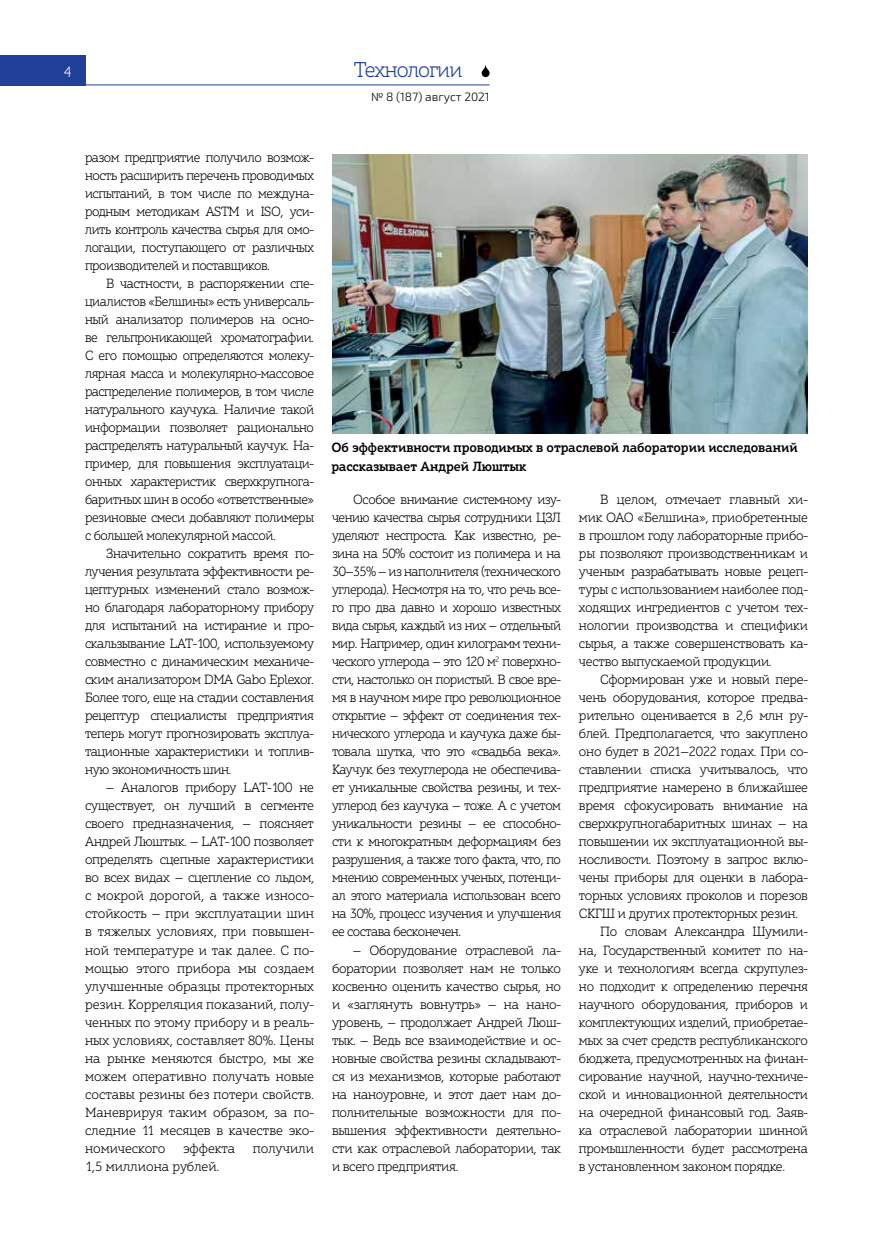
<style>
.page{position:relative;width:893px;height:1255px;background:#fff}
.page>*{position:absolute;margin:0;border:0;box-sizing:border-box;transform-origin:0 0}
.t1{font:21.6px "ALS Schlangeslab";letter-spacing:-.04em;color:#21409a}
.t2{font:15px "ALS Schlangeslab";color:#fff}
.t3{font:13.5px/18px "ALS Schlangeslab";letter-spacing:-.02em;color:#000;text-align:justify}
.t4{font:13.5px/18px "ALS Schlangeslab";letter-spacing:-.02em;color:#000;text-align:justify;scale:.96 1}
.t5{font:700 13.5px/18.8px "ALS Schlangeslab";color:#000}
.t6{font:13.5px "ALS Schlangeslab";color:#000}
.t7{font:300 12px "Exo 2";color:#000}
.s1{font-family:"Myriad Pro";font-stretch:condensed}
</style>
<div class="page">
<svg style="left:482px;top:65px;width:8px;height:12px"></svg>
<hr style="left:1px;top:85px;width:489px;height:1px;background:#21409a">
<div style="left:1px;top:55px;width:85px;height:30px;background:#21409a"></div>
<img style="left:332px;top:154px;width:476px;height:279px">
<p class="t2" style="left:63px;top:64px;width:10px">4</p>
<h1 class="t1" style="left:354px;top:58px;width:110px">Технологии</h1>
<p class="t7" style="left:371px;top:89px;width:120px"><span class="s1">№</span> 8 (187) август 2021</p>
<p class="t4" style="left:85px;top:149px;width:240px">разом предприятие получило возмож&shy;ность расширить перечень проводимых испытаний, в том числе по междуна&shy;родным методикам ASTM и ISO, уси&shy;лить контроль качества сырья для омо&shy;логации, поступающего от различных производителей и поставщиков.</p>
<p class="t4" style="left:85px;top:275px;width:240px;text-indent:21px">В частности, в распоряжении спе&shy;циалистов «Белшины» есть универсаль&shy;ный анализатор полимеров на осно&shy;ве гельпроникающей хроматографии.<br>С его помощью определяются молеку&shy;лярная масса и молекулярно-массовое распределение полимеров, в том числе натурального каучука. Наличие такой информации позволяет рационально распределять натуральный каучук. На&shy;пример, для повышения эксплуатаци&shy;онных характеристик сверхкрупнога&shy;баритных шин в особо «ответственные» резиновые смеси добавляют полимеры с большей молекулярной массой.</p>
<p class="t3" style="left:85px;top:545px;width:230px;text-indent:21px">Значительно сократить время по&shy;лучения результата эффективности ре&shy;цептурных изменений стало возмож&shy;но благодаря лабораторному прибору для испытаний на истирание и про&shy;скальзывание LAT-100, используемому совместно с динамическим механиче&shy;ским анализатором DMA Gabo Eplexor.<br>Более того, еще на стадии составления рецептур специалисты предприятия теперь могут прогнозировать эксплуа&shy;тационные характеристики и топлив&shy;ную экономичность шин.</p>
<p class="t3" style="left:85px;top:779px;width:230px;text-indent:21px">— Аналогов прибору LAT-100 не существует, он лучший в сегменте своего предназначения, — поясняет Андрей Люштык. — LAT-100 позволяет определять сцепные характеристики во всех видах — сцепление со льдом, с мокрой дорогой, а также износо&shy;стойкость — при эксплуатации шин в тяжелых условиях, при повышен&shy;ной температуре и так далее. С по&shy;мощью этого прибора мы создаем улучшенные образцы протекторных резин. Корреляция показаний, полу&shy;ченных по этому прибору и в реаль&shy;ных условиях, составляет 80%. Цены на рынке меняются быстро, мы же можем оперативно получать новые составы резины без потери свойств.<br>Маневрируя таким образом, за по&shy;следние 11 месяцев в качестве эко&shy;номического</p>
<p class="t3" style="left:183px;top:1139px;width:54px">эффекта</p>
<p class="t6" style="left:253px;top:1140px;width:63px">получили</p>
<p class="t6" style="left:85px;top:1158px;width:136px">1,5 миллиона рублей.</p>
<p class="t5" style="left:331px;top:438px;width:468px">Об эффективности проводимых в отраслевой лаборатории исследований рассказывает Андрей Люштык</p>
<p class="t4" style="left:332px;top:491px;width:240px;text-indent:21px">Особое внимание системному изу&shy;чению качества сырья сотрудники ЦЗЛ уделяют неспроста. Как известно, ре&shy;зина на 50% состоит из полимера и на 30—35% — из наполнителя (технического углерода). Несмотря на то, что речь все&shy;го про два давно и хорошо известных вида сырья, каждый из них — отдельный мир. Например, один килограмм техни&shy;ческого углерода — это 120 м<sup>2</sup> поверхно&shy;сти, настолько он пористый. В свое вре&shy;мя в научном мире про революционное открытие — эффект от соединения тех&shy;нического углерода и каучука даже бы&shy;товала шутка, что это «свадьба века».<br>Каучук без техуглерода не обеспечива&shy;ет уникальные свойства резины, и тех&shy;углерод без каучука — тоже. А с учетом уникальности резины — ее способно&shy;сти к многократным деформациям без разрушения, а также того факта, что, по мнению современных ученых, потенци&shy;ал этого материала использован всего на 30%, процесс изучения и улучшения ее состава бесконечен.</p>
<p class="t3" style="left:332px;top:941px;width:230px;text-indent:21px">— Оборудование отраслевой ла&shy;боратории позволяет нам не только косвенно оценить качество сырья, но и «заглянуть вовнутрь» — на нано&shy;уровень, — продолжает Андрей Люш&shy;тык. — Ведь все взаимодействие и ос&shy;новные свойства резины складывают&shy;ся из механизмов, которые работают на наноуровне, и этот дает нам до&shy;полнительные возможности для по&shy;вышения эффективности деятельно&shy;сти как отраслевой лаборатории, так и всего предприятия.</p>
<p class="t3" style="left:579px;top:491px;width:230px;text-indent:21px">В целом, отмечает главный хи&shy;мик ОАО «Белшина», приобретенные в прошлом году лабораторные прибо&shy;ры позволяют производственникам и ученым разрабатывать новые рецеп&shy;туры с использованием наиболее под&shy;ходящих ингредиентов с учетом тех&shy;нологии производства и специфики сырья, а также совершенствовать ка&shy;чество выпускаемой продукции.</p>
<p class="t3" style="left:600px;top:671px;width:209px">Сформирован уже и новый пере-</p>
<p class="t3" style="left:579px;top:689px;width:230px">чень оборудования, которое предва-</p>
<p class="t3" style="left:579px;top:707px;width:230px">рительно оценивается в 2,6 млн ру-</p>
<p class="t3" style="left:579px;top:725px;width:230px">блей. Предполагается, что закуплено</p>
<p class="t3" style="left:579px;top:743px;width:230px">оно будет в 2021—2022 годах. При со-</p>
<p class="t3" style="left:579px;top:761px;width:230px">ставлении списка учитывалось, что</p>
<p class="t3" style="left:579px;top:779px;width:230px">предприятие намерено в ближайшее</p>
<p class="t3" style="left:579px;top:797px;width:230px">время сфокусировать внимание на</p>
<p class="t3" style="left:579px;top:815px;width:230px">сверхкрупногабаритных шинах — на</p>
<p class="t3" style="left:579px;top:833px;width:230px">повышении их эксплуатационной вы-</p>
<p class="t3" style="left:579px;top:851px;width:230px">носливости. Поэтому в запрос вклю-</p>
<p class="t3" style="left:579px;top:869px;width:230px">чены приборы для оценки в лабора-</p>
<p class="t3" style="left:579px;top:887px;width:230px">торных условиях проколов и порезов</p>
<p class="t3" style="left:579px;top:905px;width:221px">СКГШ и других протекторных резин.</p>
<p class="t3" style="left:600px;top:923px;width:209px">По словам Александра Шумили-</p>
<p class="t3" style="left:579px;top:941px;width:230px">на, Государственный комитет по на-</p>
<p class="t3" style="left:579px;top:959px;width:230px">уке и технологиям всегда скрупулез-</p>
<p class="t3" style="left:579px;top:977px;width:230px">но подходит к определению перечня</p>
<p class="t3" style="left:579px;top:995px;width:230px">научного оборудования, приборов и</p>
<p class="t3" style="left:579px;top:1013px;width:230px">комплектующих изделий, приобретае-</p>
<p class="t3" style="left:579px;top:1031px;width:230px">мых за счет средств республиканского</p>
<p class="t3" style="left:579px;top:1049px;width:230px">бюджета, предусмотренных на финан-</p>
<p class="t3" style="left:579px;top:1067px;width:230px">сирование научной, научно-техниче-</p>
<p class="t3" style="left:579px;top:1085px;width:230px">ской и инновационной деятельности</p>
<p class="t3" style="left:579px;top:1103px;width:230px">на очередной финансовый год. Заяв-</p>
<p class="t3" style="left:579px;top:1121px;width:230px">ка отраслевой лаборатории шинной</p>
<p class="t3" style="left:579px;top:1139px;width:230px">промышленности будет рассмотрена</p>
<p class="t3" style="left:579px;top:1157px;width:208px">в установленном законом порядке.</p>
</div>
